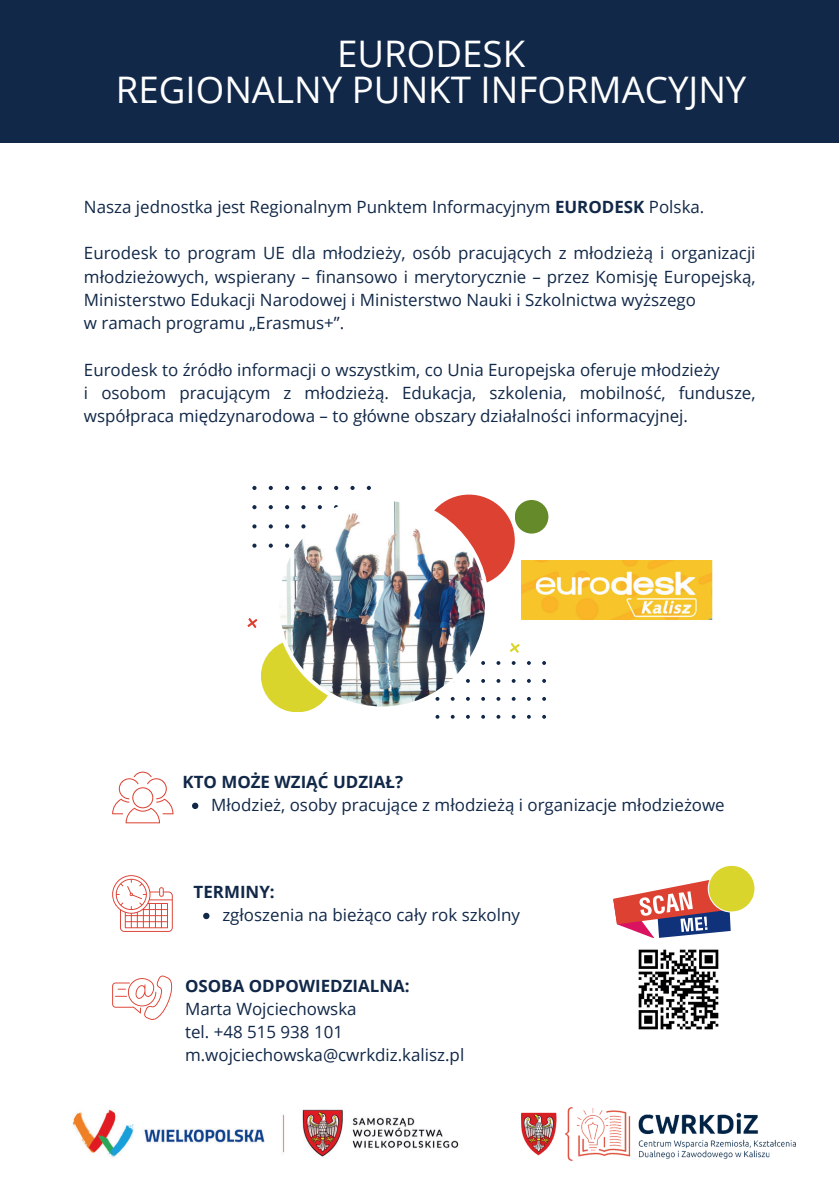
<style>
.page{position:relative;width:839px;height:1191px;background:#fff}
.page>*{position:absolute;margin:0;border:0;box-sizing:border-box;transform-origin:0 0}
.t1{font:36.6px/36px "Open Sans";color:#fff;text-align:center}
.t2{font:17px/23.2px "Open Sans";color:#112848}
.t3{font:700 17px "Open Sans";color:#112848}
.s1{font-weight:700}
</style>
<div class="page">
<img style="left:73px;top:1109px;width:386px;height:48px">
<img style="left:522px;top:1108px;width:273px;height:52px">
<div style="left:0;top:0;width:838px;height:143px;background:#112848"></div>
<img style="left:522px;top:561px;width:190px;height:58px">
<svg style="left:613px;top:865px;width:142px;height:73px"></svg>
<img style="left:638px;top:949px;width:81px;height:81px">
<svg style="left:112px;top:975px;width:60px;height:45px"></svg>
<svg style="left:112px;top:875px;width:60px;height:57px"></svg>
<svg style="left:203px;top:913px;width:6px;height:6px"></svg>
<svg style="left:112px;top:772px;width:61px;height:51px"></svg>
<svg style="left:192px;top:803px;width:6px;height:6px"></svg>
<div style="left:261px;top:640px;width:73px;height:72px;background:#dad52c;border-radius:50%"></div>
<div style="left:423px;top:495px;width:91px;height:91px;background:#dd4132;border-radius:50%"></div>
<svg style="left:350px;top:486px;width:4px;height:4px"></svg>
<svg style="left:334px;top:486px;width:4px;height:4px"></svg>
<svg style="left:318px;top:486px;width:4px;height:4px"></svg>
<svg style="left:367px;top:486px;width:4px;height:4px"></svg>
<svg style="left:269px;top:505px;width:4px;height:4px"></svg>
<svg style="left:252px;top:505px;width:4px;height:4px"></svg>
<svg style="left:269px;top:524px;width:4px;height:5px"></svg>
<svg style="left:252px;top:524px;width:4px;height:5px"></svg>
<svg style="left:285px;top:486px;width:4px;height:4px"></svg>
<svg style="left:269px;top:486px;width:4px;height:4px"></svg>
<svg style="left:252px;top:486px;width:4px;height:4px"></svg>
<svg style="left:301px;top:486px;width:4px;height:4px"></svg>
<svg style="left:269px;top:544px;width:4px;height:4px"></svg>
<svg style="left:252px;top:544px;width:4px;height:4px"></svg>
<svg style="left:527px;top:679px;width:4px;height:4px"></svg>
<svg style="left:511px;top:679px;width:4px;height:4px"></svg>
<svg style="left:496px;top:679px;width:4px;height:4px"></svg>
<svg style="left:542px;top:679px;width:4px;height:4px"></svg>
<svg style="left:527px;top:697px;width:4px;height:4px"></svg>
<svg style="left:511px;top:697px;width:4px;height:4px"></svg>
<svg style="left:496px;top:697px;width:4px;height:4px"></svg>
<svg style="left:542px;top:697px;width:4px;height:4px"></svg>
<svg style="left:527px;top:661px;width:4px;height:4px"></svg>
<svg style="left:511px;top:661px;width:4px;height:4px"></svg>
<svg style="left:496px;top:661px;width:4px;height:4px"></svg>
<svg style="left:542px;top:661px;width:4px;height:4px"></svg>
<svg style="left:527px;top:715px;width:4px;height:4px"></svg>
<svg style="left:511px;top:715px;width:4px;height:4px"></svg>
<svg style="left:496px;top:715px;width:4px;height:4px"></svg>
<svg style="left:542px;top:715px;width:4px;height:4px"></svg>
<svg style="left:466px;top:715px;width:4px;height:4px"></svg>
<svg style="left:450px;top:715px;width:4px;height:4px"></svg>
<svg style="left:435px;top:715px;width:4px;height:4px"></svg>
<svg style="left:481px;top:715px;width:4px;height:4px"></svg>
<img style="left:275px;top:497px;width:214px;height:213px">
<div style="left:514px;top:500px;width:34px;height:34px;background:#658a29;border-radius:50%"></div>
<svg style="left:247px;top:618px;width:10px;height:10px"></svg>
<svg style="left:510px;top:643px;width:9px;height:10px"></svg>
<h1 class="t1" style="left:116px;top:35px;width:632px">EURODESK<br>REGIONALNY PUNKT INFORMACYJNY</h1>
<p class="t2" style="left:84px;top:195px;width:622px">Nasza jednostka jest Regionalnym Punktem Informacyjnym <span class="s1">EURODESK</span> Polska.</p>
<p class="t2" style="left:84px;top:241px;width:673px">Eurodesk to program UE dla młodzieży, osób pracujących z młodzieżą i organizacji młodzieżowych, wspierany – finansowo i merytorycznie – przez Komisję Europejską, Ministerstwo Edukacji Narodowej i Ministerstwo Nauki i Szkolnictwa wyższego<br>w ramach programu „Erasmus+”.</p>
<p class="t2" style="left:84px;top:358px;width:673px">Eurodesk to źródło informacji o wszystkim, co Unia Europejska oferuje młodzieży<br>i osobom pracującym z młodzieżą. Edukacja, szkolenia, mobilność, fundusze, współpraca międzynarodowa – to główne obszary działalności informacyjnej.</p>
<p class="t3" style="left:182px;top:770px;width:222px">KTO MOŻE WZIĄĆ UDZIAŁ?</p>
<p class="t2" style="left:211px;top:793px;width:515px">Młodzież, osoby pracujące z młodzieżą i organizacje młodzieżowe</p>
<p class="t3" style="left:194px;top:880px;width:83px">TERMINY:</p>
<p class="t2" style="left:222px;top:903px;width:299px">zgłoszenia na bieżąco cały rok szkolny</p>
<p class="t3" style="left:185px;top:973px;width:226px">OSOBA ODPOWIEDZIALNA:</p>
<p class="t2" style="left:185px;top:997px;width:281px">Marta Wojciechowska<br>tel. +48 515 938 101 m.wojciechowska@cwrkdiz.kalisz.pl</p>
</div>
